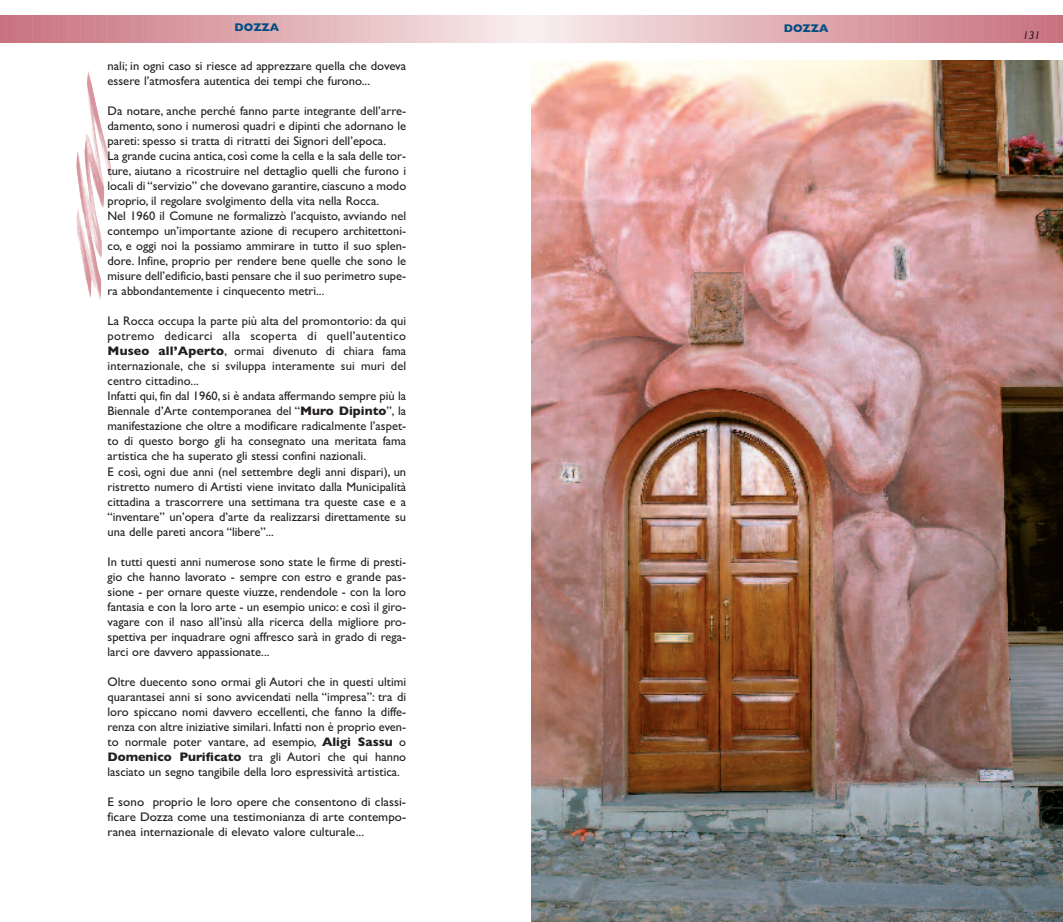
<style>
.page{position:relative;width:1063px;height:922px;background:#fff}
.page>*{position:absolute;margin:0;border:0;box-sizing:border-box;transform-origin:0 0}
.t1{font:12.5px/15px "Gill Sans";color:#231f20}
.t2{font:12.5px/15px "Gill Sans";color:#231f20;text-align:justify;scale:1.04 1}
.t3{font:700 11.25px "Gill Sans";color:#004d83}
.t4{font:italic 11.25px "Gill Sans";color:#231f20}
.s1{font-weight:700}
</style>
<div class="page">
<img style="left:76px;top:121px;width:36px;height:179px">
<svg style="left:0;top:16px;width:1063px;height:27px;background:#dfadb3"></svg>
<img style="left:531px;top:60px;width:532px;height:861px">
<p class="t3" style="left:235px;top:21px;width:46px">DOZZA</p>
<p class="t1" style="left:108px;top:58px;width:300px">nali; in ogni caso si riesce ad apprezzare quella che doveva essere l’atmosfera autentica dei tempi che furono...</p>
<p class="t1" style="left:108px;top:103px;width:300px">Da notare, anche perché fanno parte integrante dell’arre&shy;damento, sono i numerosi quadri e dipinti che adornano le pareti: spesso si tratta di ritratti dei Signori dell’epoca.<br>La grande cucina antica, così come la cella e la sala delle tor&shy;ture, aiutano a ricostruire nel dettaglio quelli che furono i locali di “servizio” che dovevano garantire, ciascuno a modo proprio, il regolare svolgimento della vita nella Rocca.<br>Nel 1960 il Comune ne formalizzò l’acquisto, avviando nel contempo un’importante azione di recupero architettoni&shy;co, e oggi noi la possiamo ammirare in tutto il suo splen&shy;dore. Infine, proprio per rendere bene quelle che sono le misure dell’edificio, basti pensare che il suo perimetro supe&shy;ra abbondantemente i cinquecento metri...</p>
<p class="t1" style="left:108px;top:313px;width:300px">La Rocca occupa la parte più alta del promontorio: da qui potremo dedicarci alla scoperta di quell’autentico <span class="s1">Museo all’Aperto</span>, ormai divenuto di chiara fama internazionale, che si sviluppa interamente sui muri del centro cittadino...<br>Infatti qui, fin dal 1960, si è andata affermando sempre più la Biennale d’Arte contemporanea del “<span class="s1">Muro Dipinto</span>”, la manifestazione che oltre a modificare radicalmente l’aspet&shy;to di questo borgo gli ha consegnato una meritata fama artistica che ha superato gli stessi confini nazionali.<br>E così, ogni due anni (nel settembre degli anni dispari), un ristretto numero di Artisti viene invitato dalla Municipalità cittadina a trascorrere una settimana tra queste case e a “inventare” un’opera d’arte da realizzarsi direttamente su una delle pareti ancora “libere”...</p>
<p class="t1" style="left:108px;top:553px;width:300px;text-align:justify">In tutti questi anni numerose sono state le firme di presti&shy;gio che hanno lavorato - sempre con estro e grande pas&shy;sione - per ornare queste viuzze, rendendole - con la loro fantasia e con la loro arte - un esempio unico: e così il giro&shy;vagare con il naso all’insù alla ricerca della migliore pro&shy;spettiva per inquadrare ogni affresco sarà in grado di rega&shy;larci ore davvero appassionate...</p>
<p class="t1" style="left:108px;top:673px;width:300px;text-align:justify">Oltre duecento sono ormai gli Autori che in questi ultimi quarantasei anni si sono avvicendati nella “impresa”: tra di loro spiccano nomi davvero eccellenti, che fanno la diffe&shy;renza con altre iniziative similari. Infatti non è proprio even&shy;to normale poter vantare, ad esempio, <span class="s1">Aligi Sassu</span> o <span class="s1">Domenico Purificato</span> tra gli Autori che qui hanno lasciato un segno tangibile della loro espressività artistica.</p>
<p class="t2" style="left:108px;top:793px;width:289px">E sono proprio le loro opere che consentono di classi&shy;ficare Dozza come una testimonianza di arte contempo&shy;ranea internazionale di elevato valore culturale...</p>
<p class="t3" style="left:784px;top:21px;width:46px">DOZZA</p>
<p class="t4" style="left:1023px;top:28px;width:19px">131</p>
</div>
